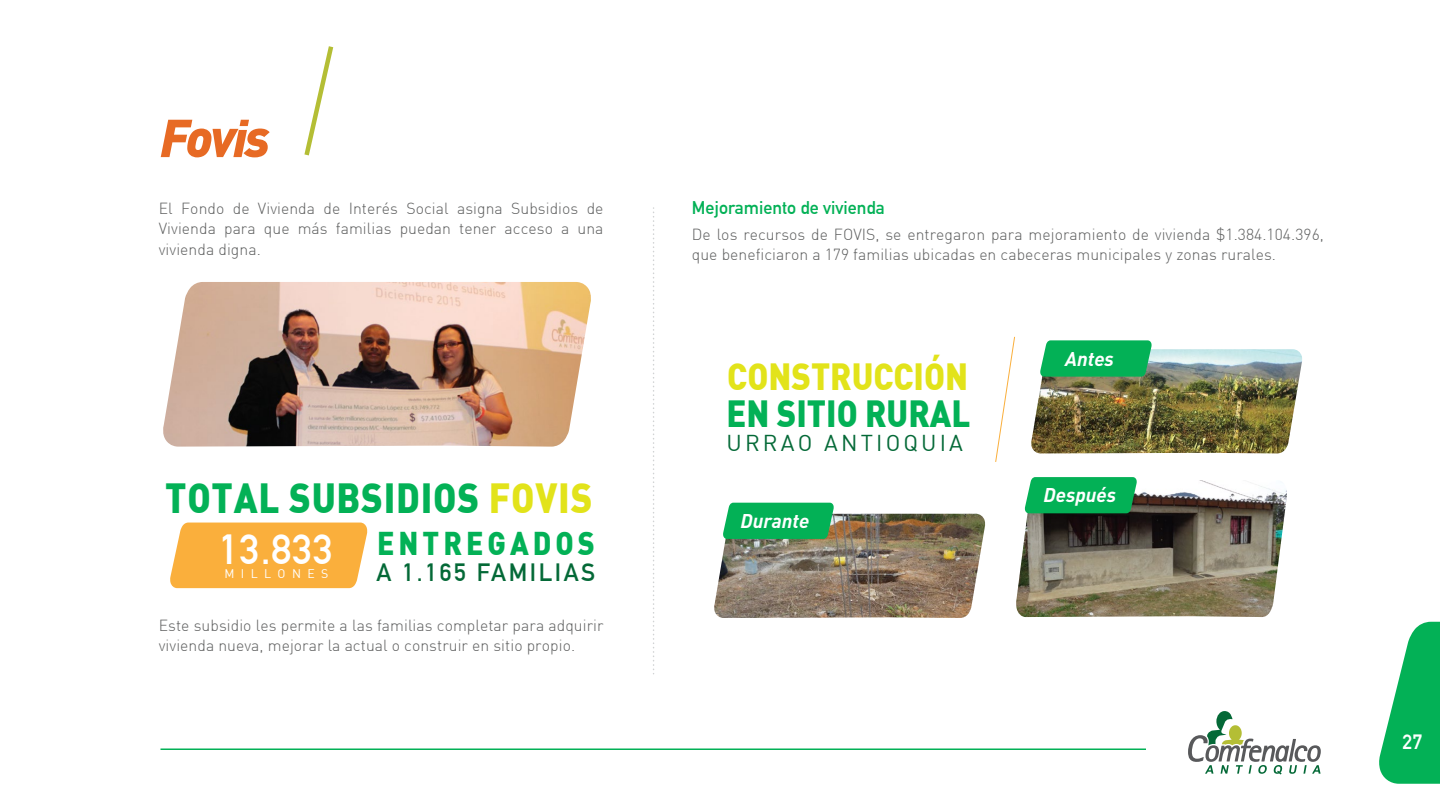
<style>
.page{position:relative;width:1440px;height:810px;background:#fff}
.page>*{position:absolute;margin:0;border:0;box-sizing:border-box;transform-origin:0 0}
.t1{font:italic 900 52.5px "DIN";letter-spacing:-.06em;color:#e76a24}
.t2{font:900 41.25px "DIN";letter-spacing:.02em;color:#03b156;scale:.89 1}
.t3{font:900 37.05px "DIN";color:#e2e31a;scale:.89 1}
.t4{font:900 37.05px "DIN";color:#03b156;scale:.89 1}
.t5{font:900 32.25px "DIN";letter-spacing:.14em;color:#03b156;scale:.89 1}
.t6{font:700 24.53px "DIN Alternate";letter-spacing:.105em;color:#046937}
.t7{font:22.5px "DIN Alternate";letter-spacing:.14em;color:#046937}
.t8{font:700 20.25px "DIN Alternate";color:#fff}
.t9{font:italic 700 19.65px "DIN";color:#fff}
.t10{font:700 18px "DIN Alternate";color:#03b156}
.t11{font:300 15.75px/20.2px "DIN";letter-spacing:.005em;color:#5d5e5e}
.t12{font:12.3px "DIN Alternate";letter-spacing:.52em;color:#fff}
.s1{color:#e2e31a}
.s2{font-family:"DIN Alternate";font-weight:700;font-size:41.25px;color:#fff}
</style>
<div class="page">
<hr style="left:160px;top:748px;width:986px;height:2px;background:#03b156">
<svg style="left:1188px;top:711px;width:133px;height:63px"></svg>
<svg style="left:653px;top:208px;width:1px;height:467px"></svg>
<svg style="left:1379px;top:622px;width:61px;height:162px"></svg>
<svg style="left:304px;top:46px;width:30px;height:110px"></svg>
<div style="left:170px;top:523px;width:197px;height:65px;background:#faaf3c"></div>
<img style="left:714px;top:514px;width:271px;height:104px">
<svg style="left:723px;top:503px;width:111px;height:36px;background:#0fb25b"></svg>
<img style="left:1031px;top:349px;width:271px;height:104px">
<img style="left:1016px;top:480px;width:271px;height:137px">
<svg style="left:1040px;top:340px;width:112px;height:37px;background:#12b35e"></svg>
<svg style="left:1025px;top:477px;width:112px;height:36px;background:#0db05a"></svg>
<svg style="left:995px;top:336px;width:20px;height:126px"></svg>
<img style="left:163px;top:282px;width:428px;height:165px">
<h1 class="t1" style="left:160px;top:104px;width:111px">Fovis</h1>
<p class="t11" style="left:159px;top:198px;width:446px;text-align:justify">El Fondo de Vivienda de Interés Social asigna Subsidios de Vivienda para que más familias puedan tener acceso a una vivienda digna.</p>
<h2 class="t2" style="left:165px;top:471px;width:481px">TOTAL SUBSIDIOS <span class="s1">FOVIS</span></h2>
<h3 class="t5" style="left:219px;top:522px;width:424px"><span class="s2">13.833</span> ENTREGADOS</h3>
<h3 class="t6" style="left:377px;top:554px;width:220px">A 1.165 FAMILIAS</h3>
<p class="t12" style="left:224px;top:565px;width:106px">MILLONES</p>
<p class="t11" style="left:159px;top:615px;width:446px">Este subsidio les permite a las familias completar para adquirir vivienda nueva, mejorar la actual o construir en sitio propio.</p>
<p class="t10" style="left:692px;top:194px;width:194px">Mejoramiento de vivienda</p>
<p class="t11" style="left:692px;top:224px;width:634px">De los recursos de FOVIS, se entregaron para mejoramiento de vivienda $1.384.104.396, que beneficiaron a 179 familias ubicadas en cabeceras municipales y zonas rurales.</p>
<h3 class="t3" style="left:727px;top:352px;width:272px">CONSTRUCCIÓN</h3>
<h3 class="t4" style="left:727px;top:389px;width:275px">EN SITIO RURAL</h3>
<h3 class="t7" style="left:727px;top:429px;width:238px">URRAO ANTIOQUIA</h3>
<p class="t9" style="left:740px;top:508px;width:71px">Durante</p>
<p class="t9" style="left:1065px;top:346px;width:50px">Antes</p>
<p class="t9" style="left:1043px;top:482px;width:74px">Después</p>
<p class="t8" style="left:1403px;top:726px;width:21px">27</p>
</div>
